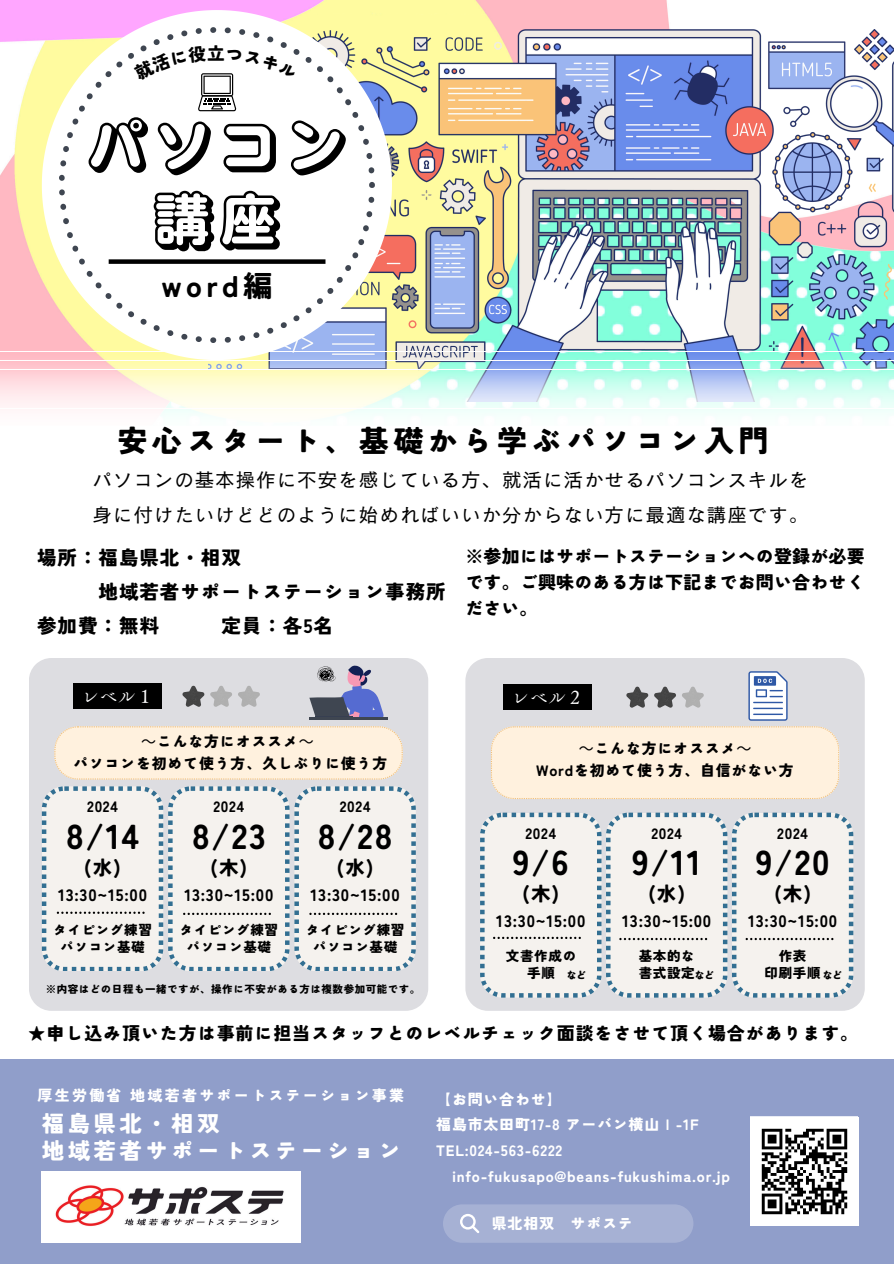
<style>
.page{position:relative;width:894px;height:1264px;background:#fff}
.page>*{position:absolute;margin:0;border:0;box-sizing:border-box;transform-origin:0 0}
.t1{font:63px/73.5px "Mty Sousyoku Sh Mr Jis W6";letter-spacing:.05em;color:#000;text-align:center}
.t2{font:900 34.5px "Tsunagi Gothic";letter-spacing:.05em;color:#000}
.t3{font:900 30px "Tsunagi Gothic";letter-spacing:.15em;color:#000}
.t4{font:900 29.4px "Tsunagi Gothic";letter-spacing:.15em;color:#000}
.t5{font:900 22.5px/27px "Tsunagi Gothic";letter-spacing:.15em;color:#fff}
.t6{font:19.5px/34.8px "Canva Cezanne Pro N M";letter-spacing:.05em;color:#000}
.t7{font:900 19.5px/34.8px "Tsunagi Gothic";letter-spacing:.05em;color:#000}
.t8{font:900 18px/25.8px "Tsunagi Gothic";letter-spacing:.05em;color:#000;text-align:justify}
.t9{font:18px "Canva Tsuku A Old Min Pr 6 N R";letter-spacing:.025em;color:#fff}
.t10{font:900 17.7px "Tsunagi Gothic";color:#000}
.t11{font:900 16.5px "Tsunagi Gothic";letter-spacing:.05em;color:#000}
.t12{font:900 15px "Tsunagi Gothic";letter-spacing:.05em;color:#fff}
.t13{font:900 15px "Tsunagi Gothic";letter-spacing:.05em;color:#000}
.t14{font:900 15px "Tsunagi Gothic";letter-spacing:.15em;color:#fff}
.t15{font:900 13.5px "Tsunagi Gothic";letter-spacing:.05em;color:#000}
.t16{font:900 10.5px "Tsunagi Gothic";letter-spacing:.05em;color:#000}
.s1{font-family:"Noto Sans CJ Ksc";font-weight:400}
</style>
<div class="page">
<div style="left:0;top:1059px;width:893px;height:204px;background:#909eca"></div>
<div style="left:29px;top:658px;width:399px;height:352px;background:#dddde1"></div>
<div style="left:465px;top:658px;width:399px;height:352px;background:#dddde1"></div>
<svg style="left:182px;top:685px;width:78px;height:22px;background:#b6b6b8"></svg>
<svg style="left:625px;top:686px;width:79px;height:22px;background:#a5a5a7"></svg>
<svg style="left:54px;top:726px;width:348px;height:53px;background:#fdefdc"></svg>
<div style="left:490px;top:726px;width:349px;height:73px;background:#fff1de"></div>
<hr style="left:309px;top:717px;width:79px;height:2px;background:#3f4651">
<svg style="left:748px;top:671px;width:39px;height:49px"></svg>
<svg style="left:309px;top:665px;width:75px;height:52px;background:#9496b5"></svg>
<svg style="left:42px;top:786px;width:373px;height:185px;background:#e8e9e7"></svg>
<svg style="left:480px;top:812px;width:373px;height:185px;background:#e8e9e7"></svg>
<div style="left:73px;top:683px;width:88px;height:25px;background:#000"></div>
<div style="left:503px;top:684px;width:88px;height:25px;background:#000"></div>
<img style="left:0;top:0;width:670px;height:351px">
<svg style="left:443px;top:1204px;width:250px;height:38px;background:#a6b1d4"></svg>
<img style="left:392px;top:29px;width:501px;height:322px">
<svg style="left:42px;top:10px;width:350px;height:341px"></svg>
<svg style="left:59px;top:27px;width:316px;height:316px"></svg>
<div style="left:109px;top:259px;width:216px;height:5px;background:#000"></div>
<img style="left:750px;top:1117px;width:108px;height:108px">
<img style="left:42px;top:1171px;width:259px;height:71px">
<svg style="left:0;top:352px;width:893px;height:63px"></svg>
<svg style="left:132px;top:45px;width:165px;height:66px"></svg>
<p class="t10" style="left:207px;top:44px;width:19px">立</p>
<p class="t1" style="left:86px;top:111px;width:263px">パソコン講座</p>
<p class="t4" style="left:161px;top:271px;width:113px">word編</p>
<h6 class="t3" style="left:117px;top:425px;width:652px">安心スタート、基礎から学ぶパソコン入門</h6>
<h5 class="t6" style="left:92px;top:462px;width:717px">パソコンの基本操作に不安を感じている方、就活に活かせるパソコンスキルを身に付けたいけどどのように始めればいいか分からない方に最適な講座です。</h5>
<p class="t7" style="left:98px;top:539px;width:349px;text-indent:-61px">場所：福島県北・相双<br>地域若者サポートステーション事務所</p>
<p class="t7" style="left:37px;top:608px;width:123px">参加費：無料</p>
<p class="t7" style="left:221px;top:608px;width:113px">定員：各5名</p>
<p class="t8" style="left:465px;top:543px;width:401px">※参加にはサポートステーションへの登録が必要です。ご興味のある方は下記までお問い合わせください。</p>
<p class="t9" style="left:81px;top:686px;width:75px">レベル１</p>
<h3 class="t9" style="left:510px;top:687px;width:75px">レベル２</h3>
<h5 class="t13" style="left:141px;top:733px;width:173px"><span class="s1">～</span>こんな方にオススメ<span class="s1">～</span></h5>
<h5 class="t13" style="left:578px;top:740px;width:173px"><span class="s1">～</span>こんな方にオススメ<span class="s1">～</span></h5>
<h5 class="t13" style="left:73px;top:756px;width:316px">パソコンを初めて使う方、久しぶりに使う方</h5>
<h5 class="t13" style="left:536px;top:763px;width:259px">Wordを初めて使う方、自信がない方</h5>
<p class="t13" style="left:87px;top:799px;width:32px">2024</p>
<p class="t2" style="left:66px;top:818px;width:74px">8/14</p>
<h5 class="t7" style="left:84px;top:849px;width:39px">(水)</h5>
<p class="t11" style="left:58px;top:886px;width:90px">13:30~15:00</p>
<h1 class="t15" style="left:53px;top:922px;width:100px">タイピング練習</h1>
<h3 class="t15" style="left:60px;top:939px;width:86px">パソコン基礎</h3>
<p class="t13" style="left:213px;top:799px;width:32px">2024</p>
<p class="t2" style="left:192px;top:818px;width:75px">8/23</p>
<p class="t7" style="left:210px;top:849px;width:39px">(木)</p>
<p class="t11" style="left:184px;top:886px;width:90px">13:30~15:00</p>
<p class="t15" style="left:179px;top:922px;width:100px">タイピング練習</p>
<p class="t15" style="left:186px;top:939px;width:86px">パソコン基礎</p>
<p class="t13" style="left:339px;top:799px;width:32px">2024</p>
<p class="t2" style="left:318px;top:818px;width:76px">8/28</p>
<h2 class="t7" style="left:336px;top:849px;width:39px">(水)</h2>
<h5 class="t11" style="left:310px;top:886px;width:90px">13:30~15:00</h5>
<p class="t15" style="left:306px;top:922px;width:100px">タイピング練習</p>
<p class="t15" style="left:313px;top:939px;width:86px">パソコン基礎</p>
<p class="t16" style="left:46px;top:983px;width:376px">※内容はどの日程も一緒ですが、操作に不安がある方は複数参加可能です。</p>
<p class="t13" style="left:525px;top:825px;width:32px">2024</p>
<p class="t2" style="left:512px;top:845px;width:57px">9/6</p>
<h2 class="t7" style="left:522px;top:876px;width:39px">(木)</h2>
<h5 class="t11" style="left:496px;top:912px;width:90px">13:30~15:00</h5>
<p class="t15" style="left:506px;top:949px;width:72px">文書作成の</p>
<p class="t15" style="left:527px;top:966px;width:29px">手順</p>
<p class="t13" style="left:651px;top:825px;width:32px">2024</p>
<p class="t2" style="left:632px;top:845px;width:71px">9/11</p>
<h2 class="t7" style="left:648px;top:876px;width:39px">(水)</h2>
<h5 class="t11" style="left:622px;top:912px;width:90px">13:30~15:00</h5>
<p class="t15" style="left:638px;top:949px;width:58px">基本的な</p>
<p class="t15" style="left:638px;top:966px;width:58px">書式設定</p>
<p class="t13" style="left:777px;top:825px;width:32px">2024</p>
<p class="t2" style="left:755px;top:845px;width:75px">9/20</p>
<h6 class="t7" style="left:773px;top:876px;width:39px">(木)</h6>
<p class="t11" style="left:748px;top:912px;width:90px">13:30~15:00</p>
<p class="t15" style="left:778px;top:949px;width:29px">作表</p>
<p class="t15" style="left:764px;top:966px;width:58px">印刷手順</p>
<p class="t16" style="left:566px;top:969px;width:21px">など</p>
<p class="t16" style="left:694px;top:969px;width:21px">など</p>
<h4 class="t16" style="left:822px;top:969px;width:21px">など</h4>
<p class="t8" style="left:28px;top:1020px;width:831px">★申し込み頂いた方は事前に担当スタッフとのレベルチェック面談をさせて頂く場合があります。</p>
<p class="t14" style="left:38px;top:1088px;width:368px">厚生労働省地域若者サポートステーション事業</p>
<p class="t5" style="left:42px;top:1110px;width:360px">福島県北・相双<br>地域若者サポートステーション</p>
<p class="t12" style="left:436px;top:1091px;width:127px">【お問い合わせ】</p>
<p class="t12" style="left:436px;top:1117px;width:264px">福島市太田町17-8 アーバン横山Ⅰ-1F</p>
<h2 class="t12" style="left:436px;top:1143px;width:127px">TEL:024-563-6222</h2>
<h5 class="t12" style="left:452px;top:1168px;width:279px">info-fukusapo@beans-fukushima.or.jp</h5>
<p class="t12" style="left:491px;top:1215px;width:142px">県北相双 サポステ</p>
</div>
